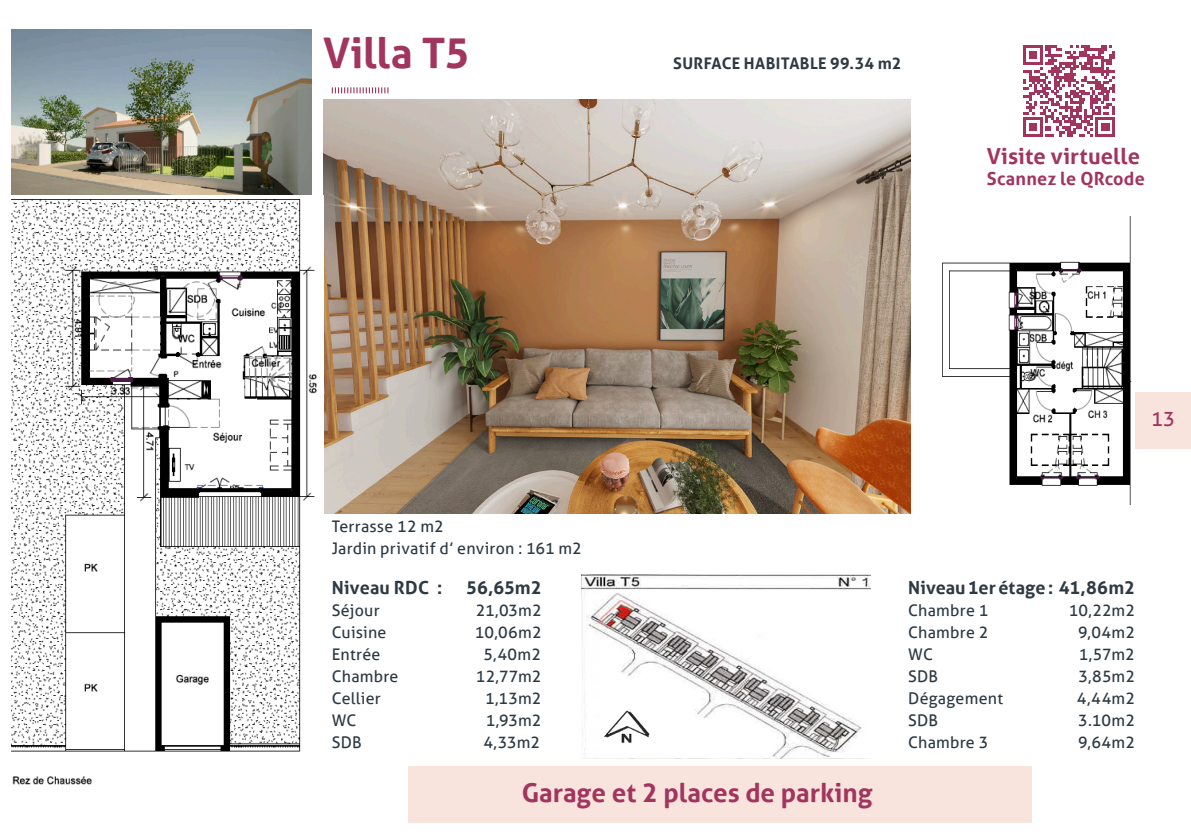
<style>
.page{position:relative;width:1191px;height:840px;background:#fff}
.page>*{position:absolute;margin:0;border:0;box-sizing:border-box;transform-origin:0 0}
.t1{font:700 42px "Aller";letter-spacing:-.005em;color:#a1355d}
.t2{font:700 26px "Aller";color:#a1355d}
.t3{font:700 22px "Aller";letter-spacing:.005em;color:#a1355d}
.t4{font:20px "Aller";color:#a1355d}
.Paragraph_Text_-_Jus{font:700 18px "Aller";letter-spacing:.005em;color:#2d3a44}
.t5{font:700 18px "Aller";letter-spacing:.01em;color:#a1355d}
.Paragraph_Text_-_Jus-2{font:16px "Aller";letter-spacing:.015em;color:#2d3a44}
.Paragraph_Text_-_Jus-3{font:700 16px "Aller";letter-spacing:.02em;color:#2d3a44}
</style>
<div class="page">
<img style="left:323px;top:100px;width:587px;height:413px">
<img style="left:11px;top:29px;width:301px;height:166px">
<img style="left:11px;top:199px;width:306px;height:586px">
<img style="left:942px;top:216px;width:190px;height:288px">
<svg style="left:332px;top:87px;width:56px;height:6px"></svg>
<div style="left:408px;top:765px;width:624px;height:57px;background:#f8e4dd"></div>
<svg style="left:1023px;top:45px;width:91px;height:92px"></svg>
<img style="left:581px;top:574px;width:289px;height:184px">
<div style="left:1135px;top:391px;width:56px;height:57px;background:#f8e4dd"></div>
<p class="t1" style="left:323px;top:27px;width:148px">Villa T5</p>
<p class="Paragraph_Text_-_Jus-3" style="left:673px;top:53px;width:230px">SURFACE HABITABLE 99.34 m2</p>
<p class="t3" style="left:986px;top:142px;width:155px">Visite virtuelle</p>
<p class="t5" style="left:986px;top:168px;width:160px">Scannez le QRcode</p>
<p class="t4" style="left:1151px;top:407px;width:25px">13</p>
<p class="Paragraph_Text_-_Jus-2" style="left:332px;top:516px;width:114px">Terrasse 12 m2</p>
<p class="Paragraph_Text_-_Jus-2" style="left:332px;top:538px;width:251px">Jardin privatif d’ environ : 161 m2</p>
<p class="Paragraph_Text_-_Jus" style="left:332px;top:575px;width:112px">Niveau RDC :</p>
<p class="Paragraph_Text_-_Jus" style="left:466px;top:575px;width:77px">56,65m2</p>
<p class="Paragraph_Text_-_Jus-2" style="left:332px;top:600px;width:49px">Séjour</p>
<p class="Paragraph_Text_-_Jus-2" style="left:476px;top:600px;width:67px">21,03m2</p>
<p class="Paragraph_Text_-_Jus-2" style="left:332px;top:622px;width:56px">Cuisine</p>
<p class="Paragraph_Text_-_Jus-2" style="left:475px;top:622px;width:68px">10,06m2</p>
<p class="Paragraph_Text_-_Jus-2" style="left:332px;top:644px;width:50px">Entrée</p>
<p class="Paragraph_Text_-_Jus-2" style="left:483px;top:644px;width:59px">5,40m2</p>
<p class="Paragraph_Text_-_Jus-2" style="left:332px;top:666px;width:68px">Chambre</p>
<p class="Paragraph_Text_-_Jus-2" style="left:476px;top:666px;width:67px">12,77m2</p>
<p class="Paragraph_Text_-_Jus-2" style="left:332px;top:688px;width:50px">Cellier</p>
<p class="Paragraph_Text_-_Jus-2" style="left:485px;top:688px;width:58px">1,13m2</p>
<p class="Paragraph_Text_-_Jus-2" style="left:332px;top:710px;width:26px">WC</p>
<p class="Paragraph_Text_-_Jus-2" style="left:486px;top:710px;width:57px">1,93m2</p>
<p class="Paragraph_Text_-_Jus-2" style="left:332px;top:732px;width:31px">SDB</p>
<p class="Paragraph_Text_-_Jus-2" style="left:483px;top:732px;width:58px">4,33m2</p>
<p class="t2" style="left:522px;top:776px;width:352px">Garage et 2 places de parking</p>
<p class="Paragraph_Text_-_Jus" style="left:908px;top:575px;width:228px">Niveau 1er étage : 41,86m2</p>
<p class="Paragraph_Text_-_Jus-2" style="left:908px;top:600px;width:82px">Chambre 1</p>
<p class="Paragraph_Text_-_Jus-2" style="left:1069px;top:600px;width:68px">10,22m2</p>
<p class="Paragraph_Text_-_Jus-2" style="left:908px;top:622px;width:82px">Chambre 2</p>
<p class="Paragraph_Text_-_Jus-2" style="left:1078px;top:622px;width:58px">9,04m2</p>
<p class="Paragraph_Text_-_Jus-2" style="left:908px;top:644px;width:26px">WC</p>
<p class="Paragraph_Text_-_Jus-2" style="left:1078px;top:644px;width:58px">1,57m2</p>
<p class="Paragraph_Text_-_Jus-2" style="left:908px;top:666px;width:31px">SDB</p>
<p class="Paragraph_Text_-_Jus-2" style="left:1078px;top:666px;width:58px">3,85m2</p>
<p class="Paragraph_Text_-_Jus-2" style="left:908px;top:688px;width:96px">Dégagement</p>
<p class="Paragraph_Text_-_Jus-2" style="left:1077px;top:688px;width:60px">4,44m2</p>
<p class="Paragraph_Text_-_Jus-2" style="left:908px;top:710px;width:31px">SDB</p>
<p class="Paragraph_Text_-_Jus-2" style="left:1078px;top:710px;width:58px">3.10m2</p>
<p class="Paragraph_Text_-_Jus-2" style="left:908px;top:732px;width:82px">Chambre 3</p>
<p class="Paragraph_Text_-_Jus-2" style="left:1078px;top:732px;width:58px">9,64m2</p>
</div>
